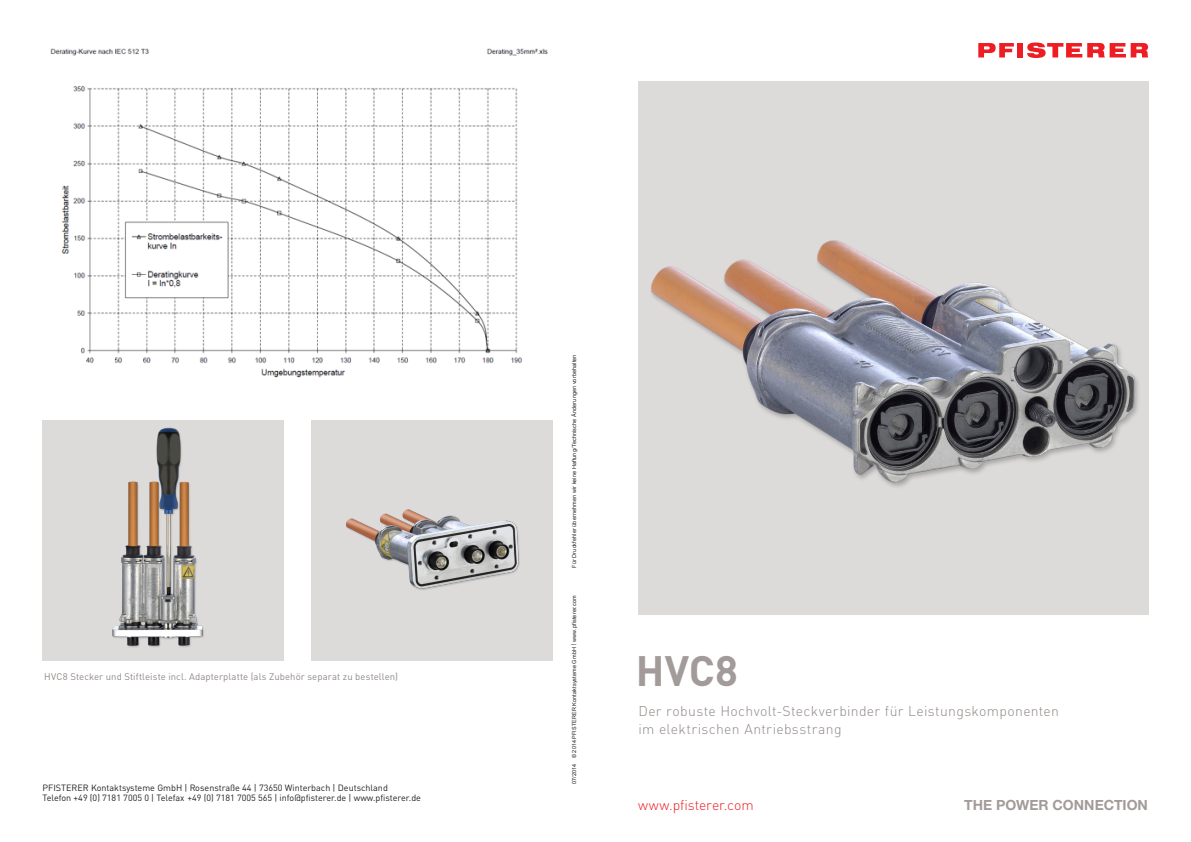
<style>
.page{position:relative;width:1191px;height:842px;background:#fff}
.page>*{position:absolute;margin:0;border:0;box-sizing:border-box;transform-origin:0 0}
.t1{font:700 42px "DIN Pro";color:#a39b9a}
.t2{font:300 14px "DIN Pro";letter-spacing:.025em;color:#908986}
.t3{font:700 14px "Helvetica Neue LTW1 G";color:#a39b9a}
._14_18_-_HelNeu_45{font:300 14px "DIN Pro";letter-spacing:-.005em;color:#ee1d23}
.DE_-_03_Copy_-_Helv{font:9.5px "DIN Pro";letter-spacing:.01em;color:#908986}
.t4{font:9px "DIN Pro";color:#231f20}
.t5{font:5.5px "Arial";letter-spacing:.02em;color:#231f20}
</style>
<div class="page">
<div style="left:638px;top:82px;width:510px;height:533px;background:#dddbda"></div>
<div style="left:43px;top:420px;width:240px;height:240px;background:#dddbda"></div>
<div style="left:312px;top:420px;width:241px;height:240px;background:#dddbda"></div>
<svg style="left:978px;top:43px;width:35px;height:14px"></svg>
<div style="left:1017px;top:43px;width:6px;height:14px;background:#ee1d23"></div>
<svg style="left:1027px;top:43px;width:121px;height:15px"></svg>
<img style="left:651px;top:240px;width:487px;height:247px">
<img style="left:50px;top:48px;width:498px;height:330px">
<img style="left:112px;top:427px;width:92px;height:220px">
<img style="left:346px;top:509px;width:174px;height:81px">
<p class="DE_-_03_Copy_-_Helv" style="left:44px;top:669px;width:355px">HVC8 Stecker und Stiftleiste incl. Adapterplatte (als Zubehör separat zu bestellen)</p>
<p class="t4" style="left:43px;top:780px;width:347px">PFISTERER Kontaktsysteme GmbH | Rosenstraße 44 | 73650 Winterbach | Deutschland</p>
<p class="t4" style="left:43px;top:791px;width:380px">Telefon +49 (0) 7181 7005 0 | Telefax +49 (0) 7181 7005 565 | info@pfisterer.de | www.pfisterer.de</p>
<p class="t5" style="left:570px;top:568px;width:215px;rotate:-90deg">Für Druckfehler übernehmen wir keine Haftung/Technische Änderungen vorbehalten</p>
<p class="t5" style="left:570px;top:784px;width:190px;rotate:-90deg">07/2014 © 2014 PFISTERER Kontaktsysteme GmbH | www.pfisterer.com</p>
<p class="t1" style="left:636px;top:635px;width:103px">HVC8</p>
<p class="t2" style="left:638px;top:700px;width:422px">Der robuste Hochvolt-Steckverbinder für Leistungskomponenten</p>
<p class="t2" style="left:638px;top:718px;width:205px">im elektrischen Antriebsstrang</p>
<p class="_14_18_-_HelNeu_45" style="left:638px;top:794px;width:117px">www.pfisterer.com</p>
<p class="t3" style="left:964px;top:796px;width:185px">THE POWER CONNECTION</p>
</div>
